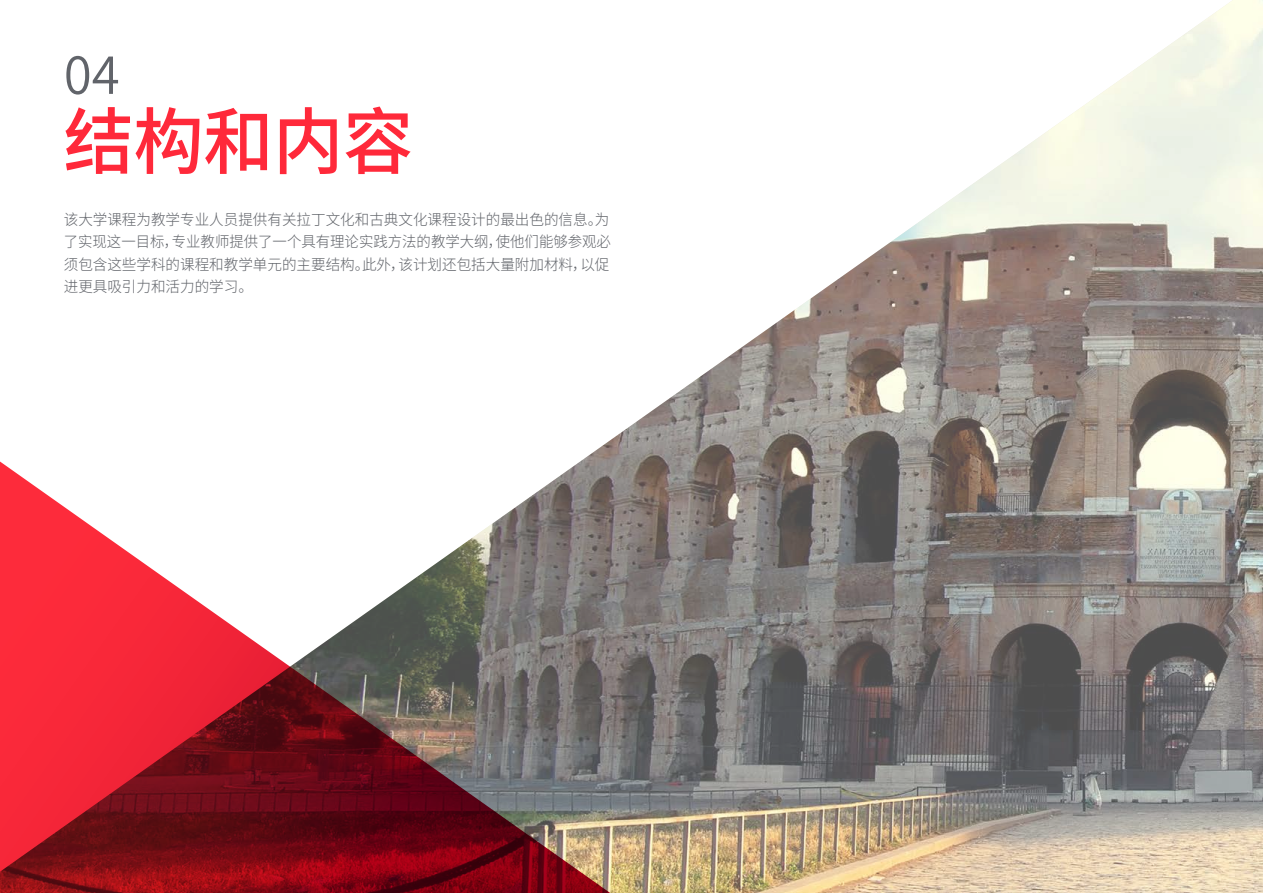
<style>
.page{position:relative;width:1263px;height:893px;background:#fff}
.page>*{position:absolute;margin:0;border:0;box-sizing:border-box;transform-origin:0 0}
.t1{font:500 72px "Source Han Sans CN";color:#ff293a}
.t2{font:52.5px "Source Han Sans CN";color:#61646a}
.t3{font:300 15px/22.5px "Source Han Sans CN";color:#61646a;text-align:justify}
</style>
<div class="page">
<img style="left:602px;top:0;width:661px;height:893px">
<svg style="left:0;top:446px;width:640px;height:447px"></svg>
<h2 class="t2" style="left:64px;top:45px;width:57px">04</h2>
<h1 class="t1" style="left:64px;top:101px;width:351px">结构和内容</h1>
<p class="t3" style="left:64px;top:208px;width:549px">该大学课程为教学专业人员提供有关拉丁文化和古典文化课程设计的最出色的信息。为了实现这一目标，专业教师提供了一个具有理论实践方法的教学大纲，使他们能够参观必须包含这些学科的课程和教学单元的主要结构。此外，该计划还包括大量附加材料，以促进更具吸引力和活力的学习。</p>
</div>
